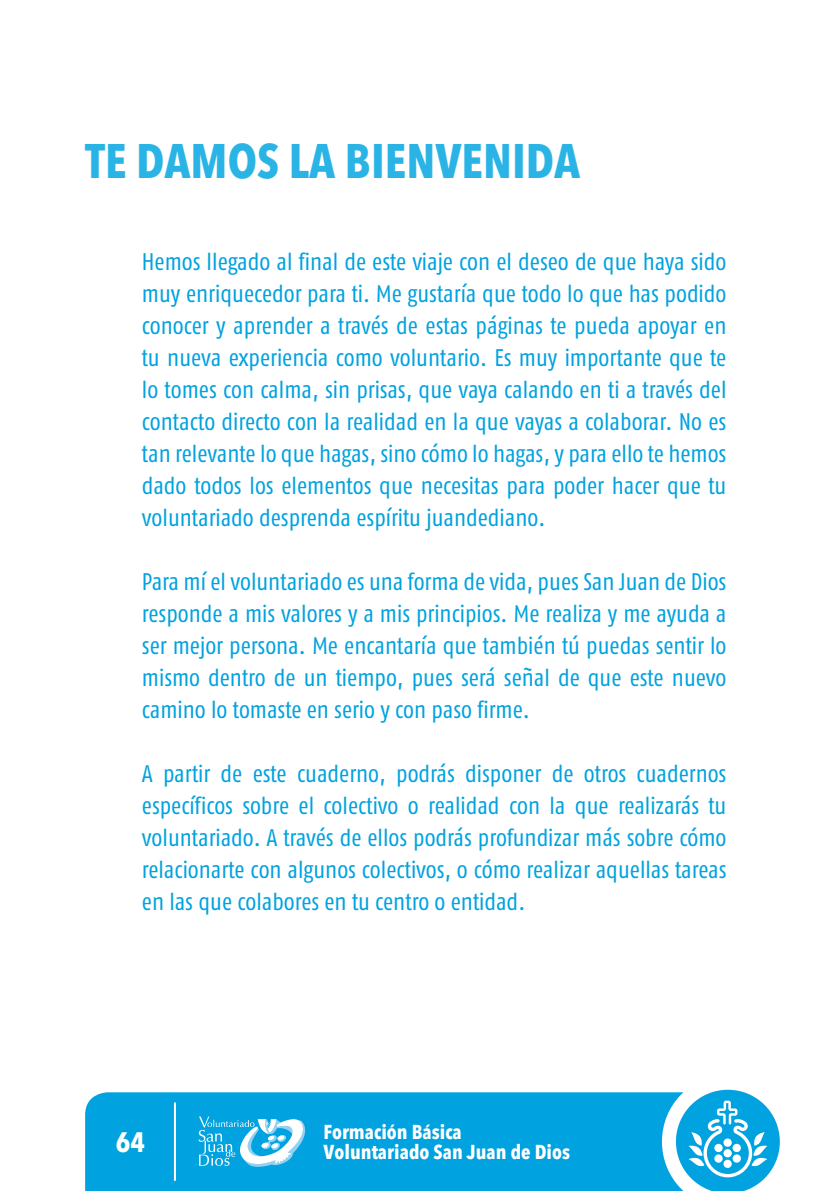
<style>
.page{position:relative;width:840px;height:1191px;background:#fff}
.page>*{position:absolute;margin:0;border:0;box-sizing:border-box;transform-origin:0 0}
.TITULAR{font:700 condensed 48px "Avenir Next LT Pro";color:#2ab4e6}
.t1{font:700 condensed 27.8px "Avenir Next LT Pro";color:#fff}
.GLOBO_DE_TEXTO{font:24px/32px "Fago Co Tf";color:#00a2df;text-align:justify}
.t2{font:700 condensed 20px "Avenir Next LT Pro";color:#fff}
</style>
<div class="page">
<div style="left:85px;top:1092px;width:576px;height:99px;background:#00a2df"></div>
<svg style="left:198px;top:1116px;width:107px;height:50px"></svg>
<hr style="left:174px;top:1102px;width:2px;height:78px;background:#fff">
<svg style="left:661px;top:1089px;width:119px;height:102px"></svg>
<p class="TITULAR" style="left:85px;top:132px;width:496px">TE DAMOS LA BIENVENIDA</p>
<p class="GLOBO_DE_TEXTO" style="left:142px;top:245px;width:586px">Hemos llegado al final de este viaje con el deseo de que haya sido muy enriquecedor para ti. Me gustaría que todo lo que has podido conocer y aprender a través de estas páginas te pueda apoyar en tu nueva experiencia como voluntario. Es muy importante que te lo tomes con calma, sin prisas, que vaya calando en ti a través del contacto directo con la realidad en la que vayas a colaborar. No es tan relevante lo que hagas, sino cómo lo hagas, y para ello te hemos dado todos los elementos que necesitas para poder hacer que tu voluntariado desprenda espíritu juandediano.</p>
<p class="GLOBO_DE_TEXTO" style="left:142px;top:565px;width:586px">Para mí el voluntariado es una forma de vida, pues San Juan de Dios responde a mis valores y a mis principios. Me realiza y me ayuda a ser mejor persona. Me encantaría que también tú puedas sentir lo mismo dentro de un tiempo, pues será señal de que este nuevo camino lo tomaste en serio y con paso firme.</p>
<p class="GLOBO_DE_TEXTO" style="left:142px;top:757px;width:585px">A partir de este cuaderno, podrás disponer de otros cuadernos específicos sobre el colectivo o realidad con la que realizarás tu voluntariado. A través de ellos podrás profundizar más sobre cómo relacionarte con algunos colectivos, o cómo realizar aquellas tareas en las que colabores en tu centro o entidad.</p>
<p class="t2" style="left:323px;top:1120px;width:140px">Formación Básica</p>
<p class="t1" style="left:116px;top:1125px;width:31px">64</p>
<p class="t2" style="left:323px;top:1140px;width:248px">Voluntariado San Juan de Dios</p>
</div>
